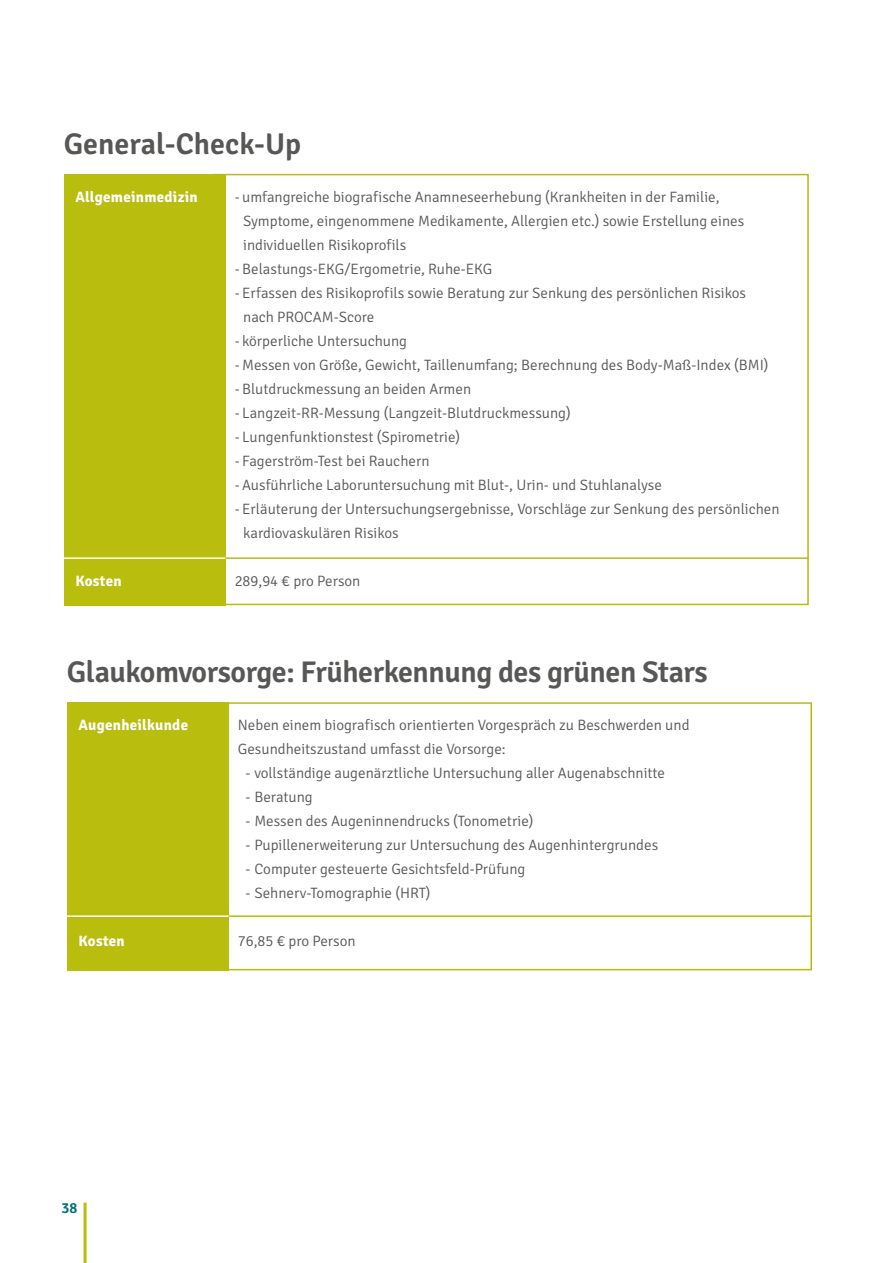
<style>
.page{position:relative;width:893px;height:1263px;background:#fff}
.page>*{position:absolute;margin:0;border:0;box-sizing:border-box;transform-origin:0 0}
.t1{font:600 30px "Signika";letter-spacing:-.015em;color:#575756}
.t2{font:300 15px/24px "Signika";color:#575756}
.t3{font:700 15px "Signika";letter-spacing:.02em;color:#fff}
.t4{font:600 15px "Signika";color:#007074}
</style>
<div class="page">
<hr style="left:84px;top:1202px;width:3px;height:61px;background:#b8bd0e">
<div style="left:64px;top:174px;width:161px;height:431px;background:#b8bd0e"></div>
<div style="left:217px;top:702px;width:595px;height:268px;border:2px solid #b8bd0e"></div>
<div style="left:67px;top:702px;width:162px;height:268px;background:#b8bd0e"></div>
<hr style="left:65px;top:915px;width:176px;height:2px;background:#fff">
<hr style="left:229px;top:915px;width:583px;height:2px;background:#b8bd0e">
<hr style="left:62px;top:557px;width:176px;height:2px;background:#fff">
<hr style="left:225px;top:557px;width:584px;height:2px;background:#b8bd0e">
<h1 class="t1" style="left:64px;top:127px;width:239px">General-Check-Up</h1>
<p class="t3" style="left:75px;top:188px;width:124px">Allgemeinmedizin</p>
<p class="t2" style="left:243px;top:186px;width:503px;text-indent:-9px">- umfangreiche biografische Anamneseerhebung (Krankheiten in der Familie,<br>Symptome, eingenommene Medikamente, Allergien etc.) sowie Erstellung eines individuellen Risikoprofils</p>
<p class="t2" style="left:235px;top:258px;width:259px">- Belastungs-EKG/Ergometrie, Ruhe-EKG</p>
<p class="t2" style="left:243px;top:282px;width:504px;text-indent:-9px">- Erfassen des Risikoprofils sowie Beratung zur Senkung des persönlichen Risikos nach PROCAM-Score</p>
<p class="t2" style="left:235px;top:330px;width:174px">- körperliche Untersuchung</p>
<p class="t2" style="left:235px;top:354px;width:535px">- Messen von Größe, Gewicht, Taillenumfang; Berechnung des Body-Maß-Index (BMI)</p>
<p class="t2" style="left:235px;top:378px;width:238px">- Blutdruckmessung an beiden Armen</p>
<p class="t2" style="left:235px;top:402px;width:337px">- Langzeit-RR-Messung (Langzeit-Blutdruckmessung)</p>
<p class="t2" style="left:235px;top:426px;width:227px">- Lungenfunktionstest (Spirometrie)</p>
<p class="t2" style="left:235px;top:450px;width:196px">- Fagerström-Test bei Rauchern</p>
<p class="t2" style="left:235px;top:474px;width:429px">- Ausführliche Laboruntersuchung mit Blut-, Urin- und Stuhlanalyse</p>
<p class="t2" style="left:243px;top:498px;width:538px;text-indent:-9px">- Erläuterung der Untersuchungsergebnisse, Vorschläge zur Senkung des persönlichen kardiovaskulären Risikos</p>
<p class="t2" style="left:235px;top:570px;width:127px">289,94 € pro Person</p>
<p class="t3" style="left:75px;top:572px;width:48px">Kosten</p>
<h1 class="t1" style="left:67px;top:655px;width:642px">Glaukomvorsorge: Früherkennung des grünen Stars</h1>
<p class="t3" style="left:79px;top:716px;width:111px">Augenheilkunde</p>
<p class="t2" style="left:238px;top:714px;width:453px">Neben einem biografisch orientierten Vorgespräch zu Beschwerden und<br>Gesundheitszustand umfasst die Vorsorge:</p>
<p class="t2" style="left:245px;top:762px;width:421px">- vollständige augenärztliche Untersuchung aller Augenabschnitte</p>
<p class="t2" style="left:245px;top:786px;width:69px">- Beratung</p>
<p class="t2" style="left:245px;top:810px;width:290px">- Messen des Augeninnendrucks (Tonometrie)</p>
<p class="t2" style="left:245px;top:834px;width:414px">- Pupillenerweiterung zur Untersuchung des Augenhintergrundes</p>
<p class="t2" style="left:245px;top:858px;width:281px">- Computer gesteuerte Gesichtsfeld-Prüfung</p>
<p class="t2" style="left:245px;top:882px;width:187px">- Sehnerv-Tomographie (HRT)</p>
<p class="t2" style="left:238px;top:930px;width:119px">76,85 € pro Person</p>
<p class="t3" style="left:79px;top:932px;width:48px">Kosten</p>
<p class="t4" style="left:61px;top:1199px;width:17px">38</p>
</div>
